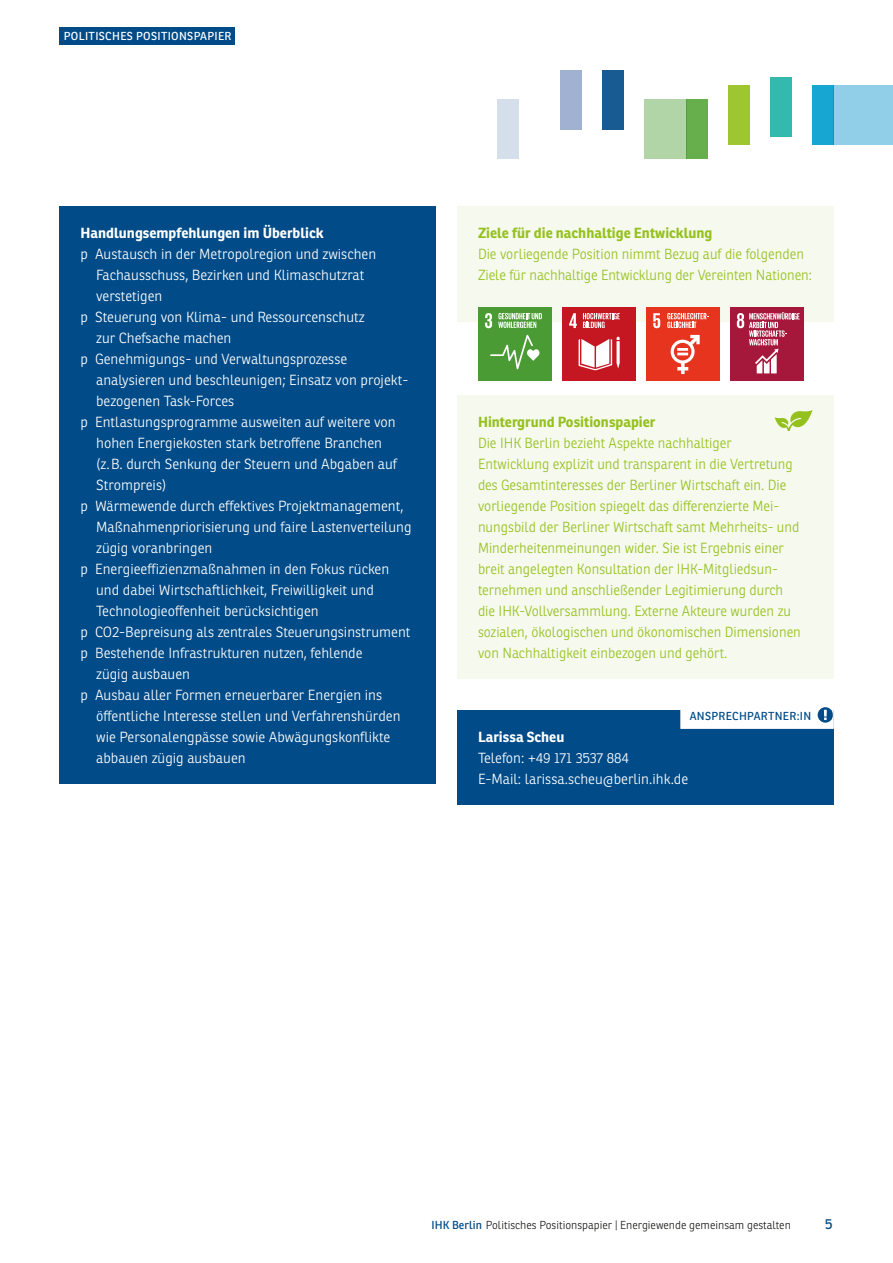
<style>
.page{position:relative;width:893px;height:1263px;background:#fff}
.page>*{position:absolute;margin:0;border:0;box-sizing:border-box;transform-origin:0 0}
.t1{font:300 14.25px/21px "Ronnia";color:#fff}
.t2{font:300 14.25px/21px "Ronnia";color:#95c11f}
.t3{font:700 14.25px "Ronnia";color:#95c11f}
.t4{font:700 14.25px "Ronnia";color:#fff}
.t5{font:14.25px "Ronnia";color:#004b88}
.t6{font:300 11.25px "Ronnia";color:#1d1d1b}
.t7{font:11.25px "Ronnia";letter-spacing:.03em;color:#fff}
.t8{font:11.25px "Ronnia";letter-spacing:.03em;color:#004b88}
.s1{font-weight:400;color:#004b88}
</style>
<div class="page">
<div style="left:833px;top:85px;width:60px;height:59px;background:#90cfe7"></div>
<div style="left:644px;top:100px;width:42px;height:59px;background:#b2d5a7"></div>
<div style="left:497px;top:100px;width:21px;height:59px;background:#d2ddea"></div>
<div style="left:560px;top:70px;width:21px;height:59px;background:#a1b1d1"></div>
<div style="left:602px;top:70px;width:21px;height:59px;background:#175b92"></div>
<div style="left:686px;top:100px;width:21px;height:59px;background:#67af4d"></div>
<div style="left:728px;top:85px;width:21px;height:59px;background:#9ec631"></div>
<div style="left:770px;top:77px;width:21px;height:60px;background:#34b9ae"></div>
<div style="left:812px;top:85px;width:21px;height:59px;background:#17a5d2"></div>
<div style="left:60px;top:27px;width:175px;height:18px;background:#004b88"></div>
<div style="left:60px;top:206px;width:376px;height:32px;background:#004b88"></div>
<div style="left:60px;top:227px;width:376px;height:95px;background:#004b88"></div>
<div style="left:60px;top:311px;width:376px;height:53px;background:#004b88"></div>
<div style="left:60px;top:353px;width:376px;height:74px;background:#004b88"></div>
<div style="left:60px;top:416px;width:376px;height:95px;background:#004b88"></div>
<div style="left:60px;top:500px;width:376px;height:74px;background:#004b88"></div>
<div style="left:60px;top:563px;width:376px;height:74px;background:#004b88"></div>
<div style="left:60px;top:626px;width:376px;height:32px;background:#004b88"></div>
<div style="left:60px;top:647px;width:376px;height:53px;background:#004b88"></div>
<div style="left:60px;top:689px;width:376px;height:95px;background:#004b88"></div>
<div style="left:457px;top:206px;width:376px;height:32px;background:#f6f9ed"></div>
<div style="left:457px;top:227px;width:376px;height:32px;background:#f6f9ed"></div>
<div style="left:457px;top:248px;width:376px;height:53px;background:#f6f9ed"></div>
<div style="left:457px;top:290px;width:376px;height:32px;background:#f6f9ed"></div>
<div style="left:457px;top:395px;width:376px;height:32px;background:#f6f9ed"></div>
<div style="left:457px;top:416px;width:376px;height:53px;background:#f6f9ed"></div>
<div style="left:457px;top:458px;width:376px;height:221px;background:#f6f9ed"></div>
<div style="left:457px;top:710px;width:376px;height:32px;background:#004b88"></div>
<div style="left:457px;top:731px;width:376px;height:32px;background:#004b88"></div>
<div style="left:457px;top:752px;width:376px;height:32px;background:#004b88"></div>
<div style="left:457px;top:773px;width:376px;height:32px;background:#004b88"></div>
<div style="left:478px;top:307px;width:73px;height:74px;background:#4b9b34"></div>
<svg style="left:485px;top:313px;width:7px;height:15px"></svg>
<svg style="left:490px;top:335px;width:49px;height:34px"></svg>
<svg style="left:498px;top:313px;width:44px;height:15px"></svg>
<div style="left:562px;top:307px;width:73px;height:74px;background:#c41722"></div>
<svg style="left:569px;top:313px;width:8px;height:15px"></svg>
<svg style="left:579px;top:337px;width:41px;height:33px"></svg>
<svg style="left:583px;top:313px;width:37px;height:15px"></svg>
<div style="left:646px;top:307px;width:73px;height:74px;background:#e6341f"></div>
<svg style="left:653px;top:313px;width:7px;height:15px"></svg>
<svg style="left:671px;top:335px;width:29px;height:39px"></svg>
<svg style="left:667px;top:313px;width:41px;height:15px"></svg>
<div style="left:730px;top:307px;width:73px;height:74px;background:#a6183b"></div>
<svg style="left:737px;top:312px;width:63px;height:61px"></svg>
<svg style="left:775px;top:410px;width:37px;height:21px"></svg>
<svg style="left:680px;top:707px;width:154px;height:22px"></svg>
<p class="t7" style="left:64px;top:29px;width:169px">POLITISCHES POSITIONSPAPIER</p>
<p class="t4" style="left:81px;top:224px;width:245px">Handlungsempfehlungen im Überblick</p>
<p class="t1" style="left:81px;top:243px;width:297px">p Austausch in der Metropolregion und zwischen</p>
<p class="t1" style="left:96px;top:264px;width:270px">Fachausschuss, Bezirken und Klimaschutzrat</p>
<p class="t1" style="left:96px;top:285px;width:68px">verstetigen</p>
<p class="t1" style="left:81px;top:306px;width:286px">p Steuerung von Klima- und Ressourcenschutz</p>
<p class="t1" style="left:96px;top:327px;width:137px">zur Chefsache machen</p>
<p class="t1" style="left:81px;top:348px;width:268px">p Genehmigungs- und Verwaltungsprozesse</p>
<p class="t1" style="left:96px;top:369px;width:314px">analysieren und beschleunigen; Einsatz von projekt-</p>
<p class="t1" style="left:96px;top:390px;width:140px">bezogenen Task-Forces</p>
<p class="t1" style="left:81px;top:411px;width:317px">p Entlastungsprogramme ausweiten auf weitere von</p>
<p class="t1" style="left:96px;top:432px;width:288px">hohen Energiekosten stark betroffene Branchen</p>
<p class="t1" style="left:96px;top:453px;width:302px">(z.B. durch Senkung der Steuern und Abgaben auf</p>
<p class="t1" style="left:96px;top:474px;width:72px">Strompreis)</p>
<p class="t1" style="left:81px;top:495px;width:324px">p Wärmewende durch effektives Projektmanagement,</p>
<p class="t1" style="left:96px;top:516px;width:317px">Maßnahmenpriorisierung und faire Lastenverteilung</p>
<p class="t1" style="left:96px;top:537px;width:118px">zügig voranbringen</p>
<p class="t1" style="left:81px;top:558px;width:310px">p Energieeffizienzmaßnahmen in den Fokus rücken</p>
<p class="t1" style="left:96px;top:579px;width:279px">und dabei Wirtschaftlichkeit, Freiwilligkeit und</p>
<p class="t1" style="left:96px;top:600px;width:224px">Technologieoffenheit berücksichtigen</p>
<p class="t1" style="left:81px;top:621px;width:331px">p CO2-Bepreisung als zentrales Steuerungsinstrument</p>
<p class="t1" style="left:81px;top:643px;width:284px">p Bestehende Infrastrukturen nutzen, fehlende</p>
<p class="t1" style="left:96px;top:664px;width:96px">zügig ausbauen</p>
<p class="t1" style="left:81px;top:685px;width:303px">p Ausbau aller Formen erneuerbarer Energien ins</p>
<p class="t1" style="left:96px;top:706px;width:306px">öffentliche Interesse stellen und Verfahrenshürden</p>
<p class="t1" style="left:96px;top:727px;width:296px">wie Personalengpässe sowie Abwägungskonflikte</p>
<p class="t1" style="left:96px;top:748px;width:151px">abbauen zügig ausbauen</p>
<p class="t3" style="left:478px;top:224px;width:236px">Ziele für die nachhaltige Entwicklung</p>
<p class="t2" style="left:478px;top:243px;width:336px">Die vorliegende Position nimmt Bezug auf die folgenden<br>Ziele für nachhaltige Entwicklung der Vereinten Nationen:</p>
<p class="t3" style="left:478px;top:413px;width:179px">Hintergrund Positionspapier</p>
<p class="t2" style="left:478px;top:432px;width:324px">Die IHK Berlin bezieht Aspekte nachhaltiger Entwicklung explizit und transparent in die Vertretung des Gesamtinteresses der Berliner Wirtschaft ein. Die vorliegende Position spiegelt das differenzierte Mei&shy;nungsbild der Berliner Wirtschaft samt Mehrheits- und Minderheitenmeinungen wider. Sie ist Ergebnis einer breit angelegten Konsultation der IHK-Mitgliedsun&shy;ternehmen und anschließender Legitimierung durch die IHK-Vollversammlung. Externe Akteure wurden zu sozialen, ökologischen und ökonomischen Dimensionen von Nachhaltigkeit einbezogen und gehört.</p>
<p class="t8" style="left:690px;top:709px;width:123px">ANSPRECHPARTNER:IN</p>
<p class="t4" style="left:478px;top:728px;width:88px">Larissa Scheu</p>
<p class="t1" style="left:478px;top:747px;width:212px">Telefon: +49 171 3537 884<br>E-Mail: larissa.scheu@berlin.ihk.de</p>
<p class="t6" style="left:432px;top:1218px;width:361px"><span class="s1">IHK Berlin</span> Politisches Positionspapier | Energiewende gemeinsam gestalten</p>
<p class="t5" style="left:825px;top:1215px;width:9px">5</p>
</div>
